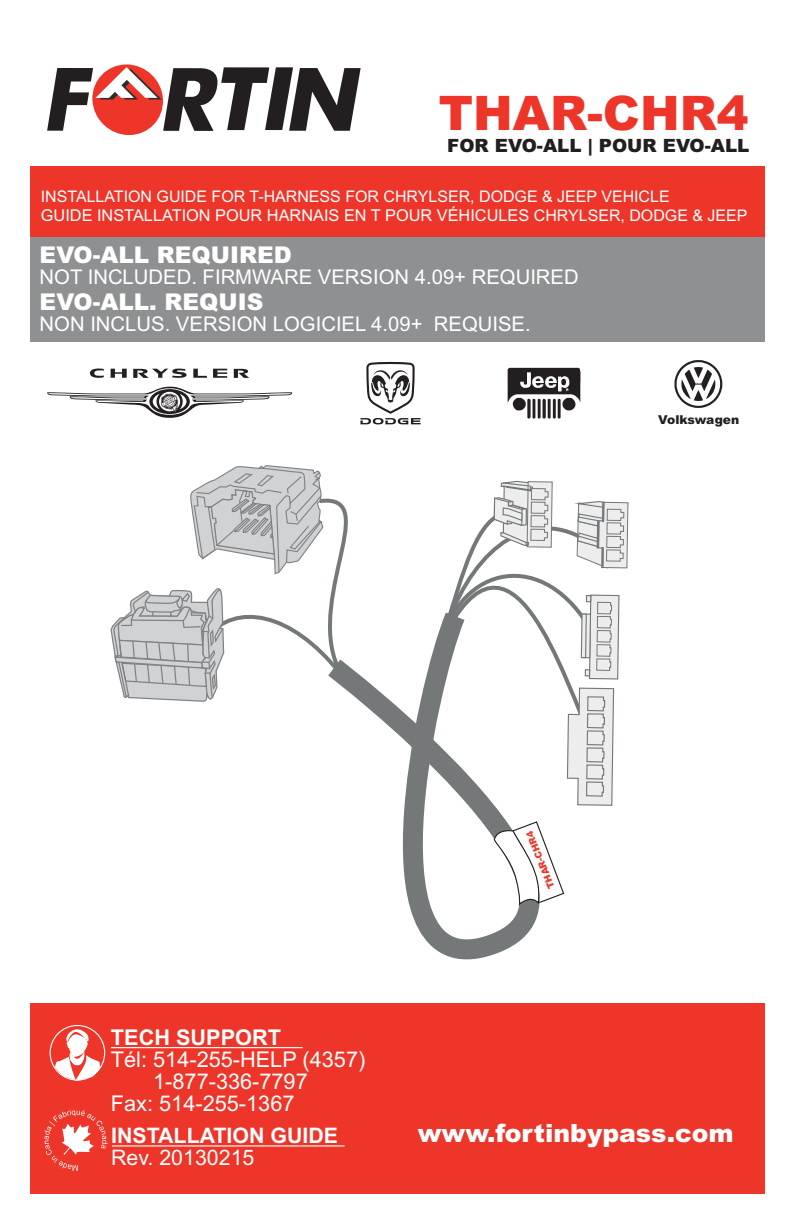
<style>
.page{position:relative;width:792px;height:1224px;background:#fff}
.page>*{position:absolute;margin:0;border:0;box-sizing:border-box;transform-origin:0 0}
.t1{font:900 47.6px "Arial";color:#ee3529}
.t2{font:900 25.2px "Arial";color:#fff}
.t3{font:900 23px "Arial";color:#fff}
.t4{font:21.8px "Arial";color:#fff}
.t5{font:700 21.8px "Arial";color:#fff}
.t6{font:700 21.4px "Arial";color:#fff}
.t7{font:21.4px "Arial";color:#fff}
.t8{font:20.2px "Arial";color:#fff}
.t9{font:900 18.2px "Arial";color:#231f20}
.t10{font:16.4px "Arial";color:#fff}
.t11{font:16px "Arial";color:#fff}
.t12{font:900 12.2px "Arial";color:#231f20}
.t13{font:900 9.4px "Arial";color:#ee3529}
.s1{font-size:16px}
</style>
<div class="page">
<svg style="left:47px;top:64px;width:314px;height:71px"></svg>
<div style="left:30px;top:1004px;width:735px;height:190px;background:#ee3529"></div>
<div style="left:30px;top:167px;width:735px;height:95px;background:#ee3529"></div>
<svg style="left:44px;top:1110px;width:64px;height:61px"></svg>
<hr style="left:112px;top:1145px;width:233px;height:2px;background:#fff">
<hr style="left:111px;top:1047px;width:192px;height:1px;background:#fff">
<svg style="left:50px;top:1025px;width:55px;height:56px"></svg>
<svg style="left:55px;top:1026px;width:45px;height:55px"></svg>
<div style="left:30px;top:237px;width:735px;height:105px;background:#8f9092"></div>
<svg style="left:455px;top:480px;width:174px;height:110px"></svg>
<svg style="left:314px;top:590px;width:313px;height:414px"></svg>
<svg style="left:493px;top:821px;width:72px;height:85px"></svg>
<svg style="left:360px;top:362px;width:61px;height:62px"></svg>
<svg style="left:508px;top:368px;width:73px;height:51px"></svg>
<hr style="left:548px;top:399px;width:3px;height:20px;background:#231f20">
<hr style="left:558px;top:399px;width:3px;height:20px;background:#231f20">
<svg style="left:47px;top:387px;width:245px;height:31px"></svg>
<svg style="left:90px;top:368px;width:159px;height:10px"></svg>
<svg style="left:674px;top:360px;width:48px;height:48px"></svg>
<svg style="left:110px;top:465px;width:278px;height:237px"></svg>
<h1 class="t1" style="left:439px;top:96px;width:311px">THAR-CHR4</h1>
<p class="t9" style="left:447px;top:139px;width:304px">FOR EVO-ALL | POUR EVO-ALL</p>
<p class="t11" style="left:41px;top:190px;width:630px">INSTALLATION GUIDE FOR T-HARNESS FOR CHRYLSER, DODGE &amp; JEEP VEHICLE</p>
<p class="t10" style="left:41px;top:209px;width:708px">GUIDE INSTALLATION POUR HARNAIS EN T POUR VÉHICULES <span class="s1">CHRYLSER, DODGE &amp; JEEP</span></p>
<p class="t3" style="left:40px;top:246px;width:253px">EVO-ALL REQUIRED</p>
<p class="t8" style="left:40px;top:270px;width:541px">NOT INCLUDED. FIRMWARE VERSION 4.09+ REQUIRED</p>
<p class="t3" style="left:40px;top:293px;width:225px">EVO-ALL. REQUIS</p>
<p class="t8" style="left:40px;top:317px;width:493px">NON INCLUS. VERSION LOGICIEL 4.09+ REQUISE.</p>
<p class="t12" style="left:658px;top:415px;width:83px">Volkswagen</p>
<p class="t5" style="left:111px;top:1030px;width:172px">TECH SUPPORT</p>
<p class="t4" style="left:111px;top:1051px;width:256px">Tél: 514-255-HELP (4357)</p>
<p class="t4" style="left:153px;top:1073px;width:156px">1-877-336-7797</p>
<p class="t4" style="left:111px;top:1095px;width:185px">Fax: 514-255-1367</p>
<p class="t13" style="left:549px;top:889px;width:62px;rotate:-112deg">THAR-CHR4</p>
<p class="t6" style="left:111px;top:1128px;width:229px">INSTALLATION GUIDE</p>
<p class="t7" style="left:111px;top:1149px;width:145px">Rev. 20130215</p>
<p class="t2" style="left:418px;top:1124px;width:317px">www.fortinbypass.com</p>
</div>
